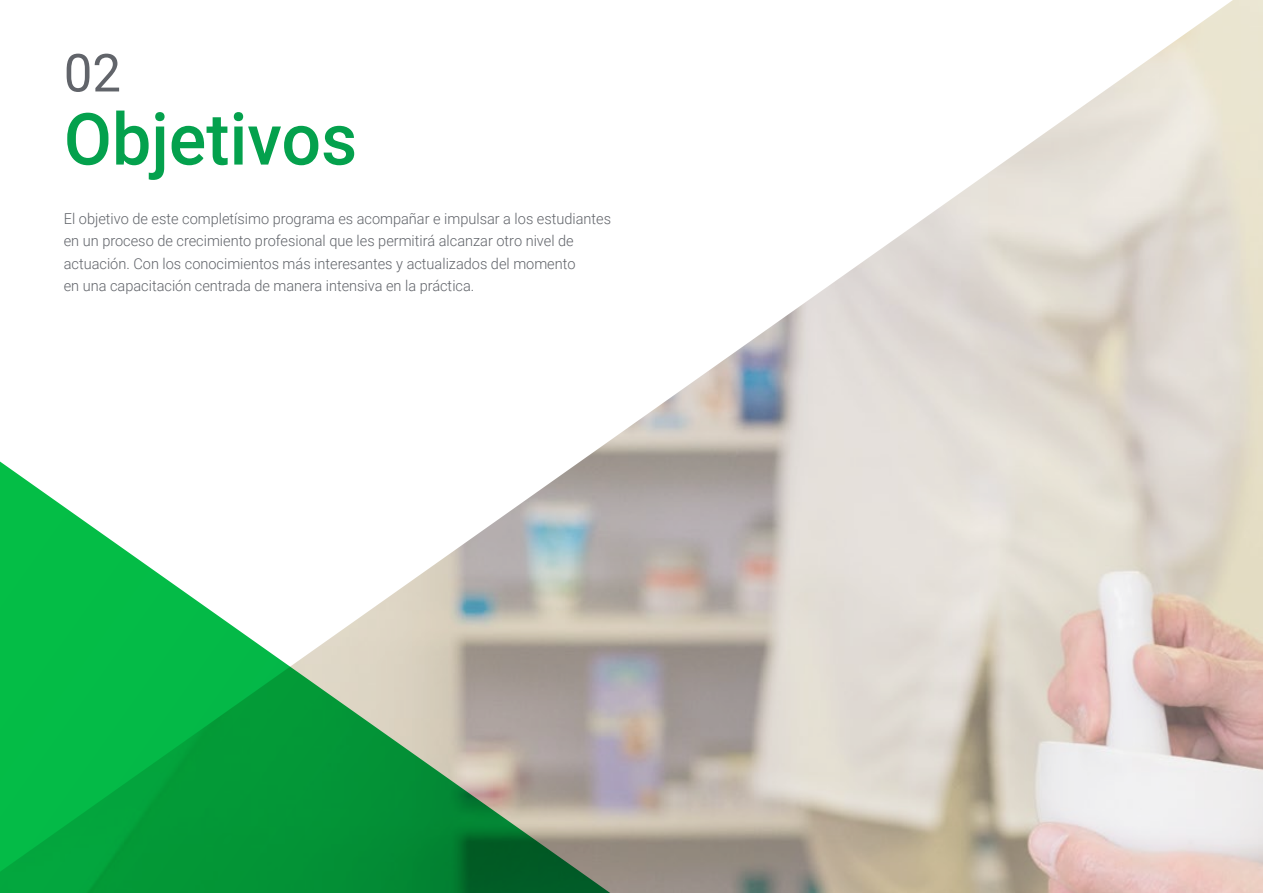
<style>
.page{position:relative;width:1263px;height:893px;background:#fff}
.page>*{position:absolute;margin:0;border:0;box-sizing:border-box;transform-origin:0 0}
.t1{font:500 72px "Roboto";color:#04a14d}
.t2{font:52.5px "Roboto";color:#61646a}
.t3{font:300 15px/22.5px "Roboto";color:#61646a}
</style>
<div class="page">
<img style="left:602px;top:0;width:661px;height:893px">
<svg style="left:0;top:446px;width:640px;height:447px"></svg>
<h2 class="t2" style="left:64px;top:36px;width:59px">02</h2>
<h1 class="t1" style="left:64px;top:89px;width:295px">Objetivos</h1>
<p class="t3" style="left:64px;top:207px;width:549px">El objetivo de este completísimo programa es acompañar e impulsar a los estudiantes en un proceso de crecimiento profesional que les permitirá alcanzar otro nivel de actuación. Con los conocimientos más interesantes y actualizados del momento<br>en una capacitación centrada de manera intensiva en la práctica.</p>
</div>
